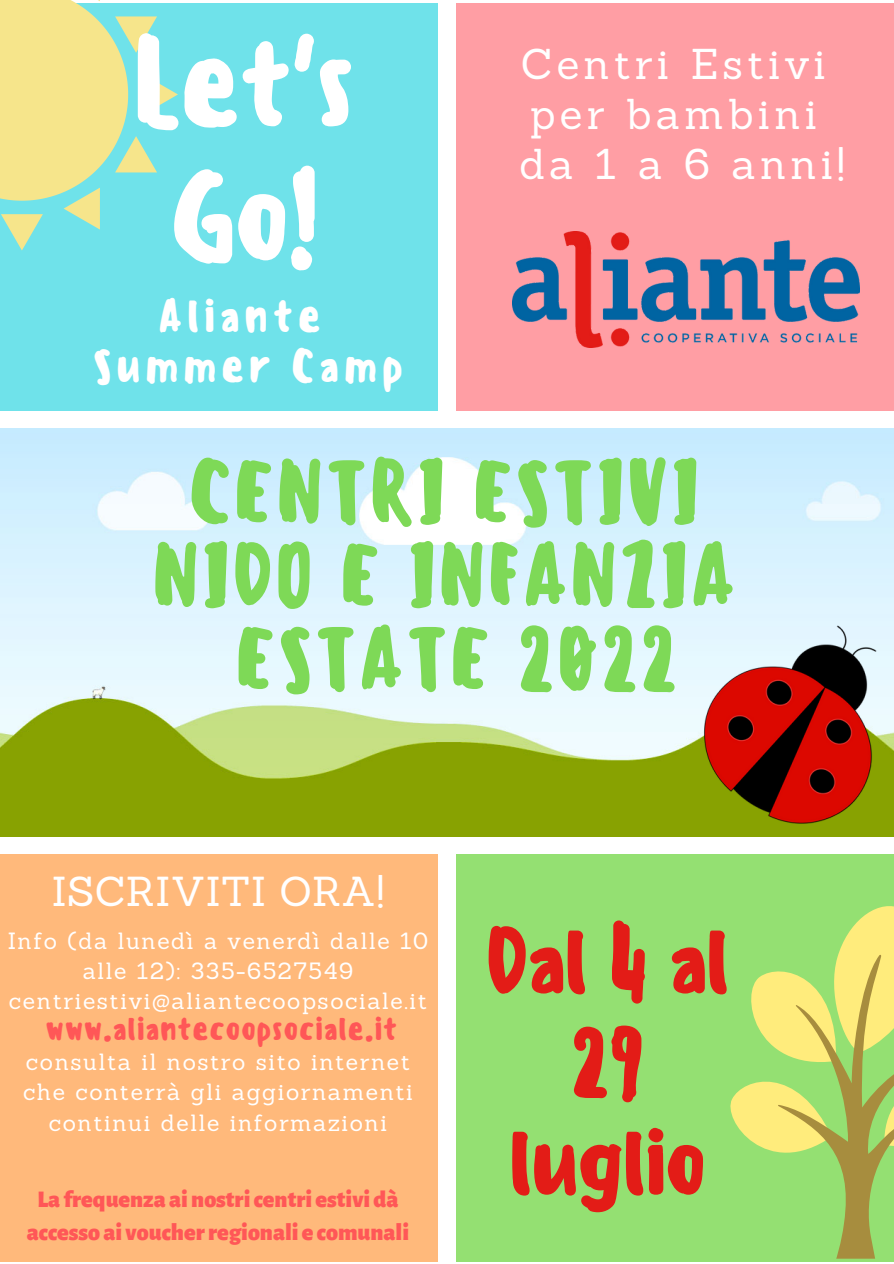
<style>
.page{position:relative;width:894px;height:1264px;background:#fff}
.page>*{position:absolute;margin:0;border:0;box-sizing:border-box;transform-origin:0 0}
.t1{font:500 119.85px/134.1px "Sensei";color:#fff;text-align:center}
.t2{font:500 89.85px/100.5px "Sensei";letter-spacing:-.05em;color:#e31c17;text-align:center}
.t3{font:500 84px "Sensei";color:#7ed957}
.t4{font:500 45px "Sensei";letter-spacing:.08em;color:#fff}
.t5{font:42px "Sanchez";letter-spacing:.1em;color:#fff}
.t6{font:40.8px "Sanchez";letter-spacing:.01em;color:#fff}
.t7{font:500 31.5px "Sensei";color:#ff5757}
.t8{font:900 24px/32.7px "Alegreya Sans";color:#ff5757;text-align:center}
.t9{font:22.95px/30.3px "Sanchez";letter-spacing:.07em;color:#fff;text-align:center}
</style>
<div class="page">
<div style="left:0;top:3px;width:438px;height:407px;background:#6fe2ea"></div>
<div style="left:456px;top:3px;width:437px;height:407px;background:#ff9ea4"></div>
<img style="left:0;top:428px;width:893px;height:408px">
<div style="left:0;top:854px;width:438px;height:407px;background:#ffb97b"></div>
<div style="left:456px;top:854px;width:437px;height:407px;background:#94e072"></div>
<svg style="left:0;top:0;width:178px;height:250px"></svg>
<svg style="left:730px;top:906px;width:163px;height:352px"></svg>
<img style="left:512px;top:231px;width:347px;height:116px">
<img style="left:702px;top:625px;width:179px;height:203px">
<p class="t1" style="left:132px;top:17px;width:227px">Let's<br>Go!</p>
<p class="t4" style="left:158px;top:289px;width:165px">Aliante</p>
<p class="t4" style="left:92px;top:339px;width:312px">Summer Camp</p>
<p class="t5" style="left:521px;top:36px;width:306px">Centri Estivi</p>
<p class="t5" style="left:529px;top:87px;width:288px">per bambini</p>
<p class="t5" style="left:519px;top:137px;width:327px">da 1 a 6 anni!</p>
<p class="t3" style="left:187px;top:442px;width:514px">CENTRI ESTIVI</p>
<p class="t3" style="left:151px;top:525px;width:587px">NIDO E INFANZIA</p>
<p class="t3" style="left:234px;top:608px;width:446px">ESTATE 2022</p>
<p class="t6" style="left:52px;top:865px;width:333px">ISCRIVITI ORA!</p>
<p class="t9" style="left:8px;top:925px;width:422px">Info (da lunedì a venerdì dalle 10 alle 12): 335-6527549</p>
<p class="t9" style="left:9px;top:985px;width:419px">centriestivi@aliantecoopsociale.it</p>
<p class="t9" style="left:23px;top:1046px;width:391px">consulta il nostro sito internet che conterrà gli aggiornamenti continui delle informazioni</p>
<p class="t7" style="left:45px;top:1009px;width:354px">www.aliantecoopsociale.it</p>
<p class="t8" style="left:27px;top:1183px;width:384px">La frequenza ainostricentri estivi dà accesso ai voucherregionali e comunali</p>
<p class="t2" style="left:484px;top:911px;width:248px">Dal 4 al<br>29 luglio</p>
</div>
